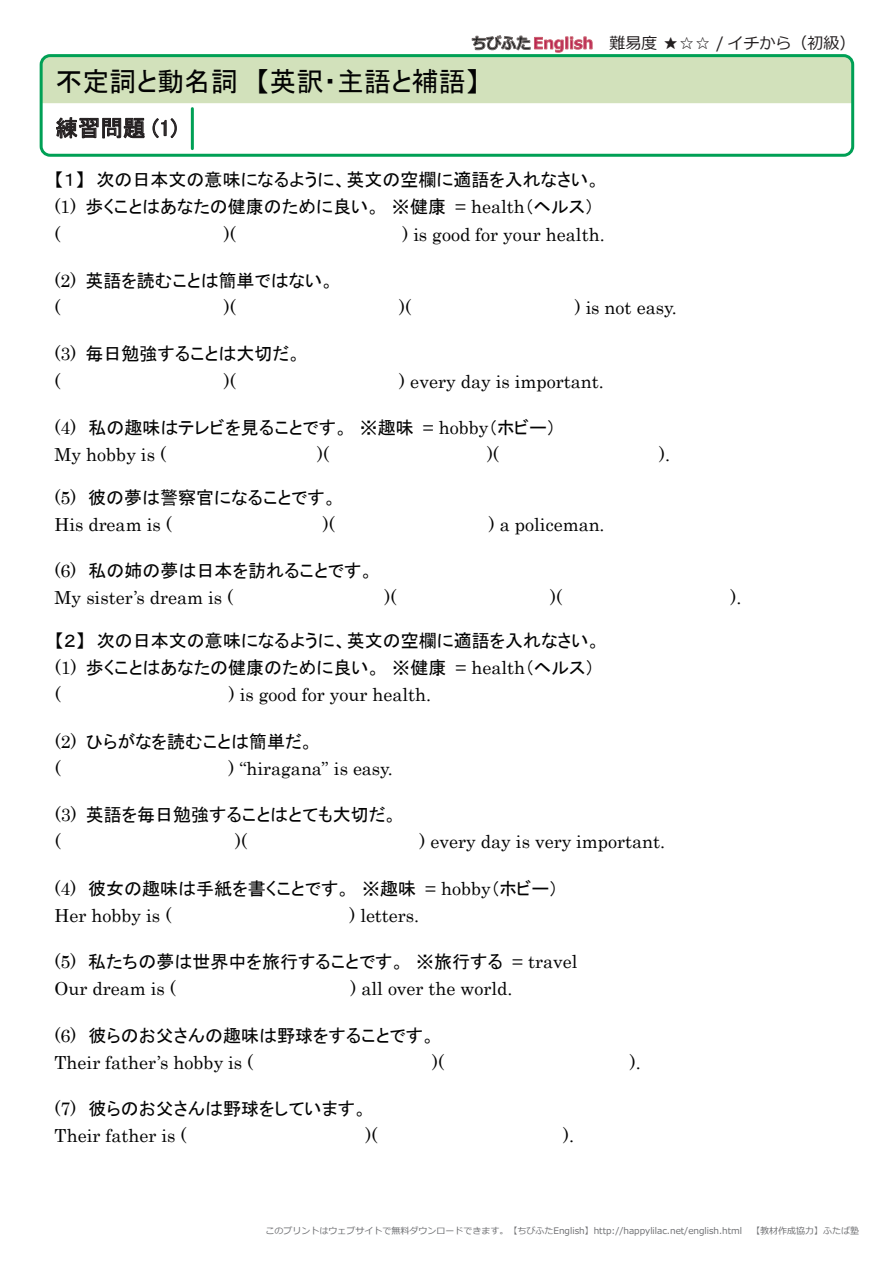
<style>
.page{position:relative;width:893px;height:1263px;background:#fff}
.page>*{position:absolute;margin:0;border:0;box-sizing:border-box;transform-origin:0 0}
.t1{font:27px "MS P Gothic";color:#030303}
.t2{font:22.5px "MS P Gothic";color:#231f20}
.t3{font:18px/27px "MS P Gothic";color:#030303}
.t4{font:18px "Century";color:#030303}
.t5{font:16.05px "Meiryo";color:#231f20}
.t6{font:9px "Meiryo";color:#6c6d70}
.s1{font-family:"Century"}
</style>
<div class="page">
<div style="left:41px;top:56px;width:812px;height:99px;background:#d2e1bb;border-radius:9px"></div>
<div style="left:40px;top:54px;width:814px;height:103px;border:3px solid #00a055;border-radius:9px"></div>
<svg style="left:41px;top:103px;width:812px;height:52px;background:#f1f6f4"></svg>
<hr style="left:191px;top:109px;width:3px;height:40px;background:#00a055">
<svg style="left:472px;top:35px;width:120px;height:17px"></svg>
<h1 class="t1" style="left:55px;top:67px;width:425px">不定詞と動名詞　【英訳・主語と補語】</h1>
<p class="t2" style="left:55px;top:117px;width:123px">練習問題 (1)</p>
<p class="t5" style="left:609px;top:32px;width:248px">難易度 ★☆☆ / イチから（初級）</p>
<p class="t3" style="left:54px;top:166px;width:547px">【１】 次の日本文の意味になるように、英文の空欄に適語を入れなさい。<span class="s1">(1)</span> 歩くことはあなたの健康のために良い。 ※健康 <span class="s1">= health</span>（ヘルス）</p>
<p class="t4" style="left:54px;top:219px;width:7px">(</p>
<p class="t4" style="left:224px;top:219px;width:13px">)(</p>
<p class="t4" style="left:402px;top:219px;width:204px">) is good for your health.</p>
<p class="t3" style="left:54px;top:267px;width:281px"><span class="s1">(2)</span> 英語を読むことは簡単ではない。</p>
<p class="t4" style="left:54px;top:293px;width:7px">(</p>
<p class="t4" style="left:224px;top:293px;width:13px">)(</p>
<p class="t4" style="left:399px;top:293px;width:13px">)(</p>
<p class="t4" style="left:575px;top:293px;width:104px">) is not easy.</p>
<p class="t3" style="left:54px;top:340px;width:248px"><span class="s1">(3)</span> 毎日勉強することは大切だ。</p>
<p class="t4" style="left:54px;top:366px;width:7px">(</p>
<p class="t4" style="left:224px;top:366px;width:13px">)(</p>
<p class="t4" style="left:399px;top:366px;width:206px">) every day is important.</p>
<p class="t3" style="left:55px;top:414px;width:503px"><span class="s1">(4)</span> 私の趣味はテレビを見ることです。 ※趣味 <span class="s1">= hobby</span>（ホビー）</p>
<p class="t4" style="left:55px;top:440px;width:113px">My hobby is (</p>
<p class="t4" style="left:317px;top:440px;width:13px">)(</p>
<p class="t4" style="left:487px;top:440px;width:13px">)(</p>
<p class="t4" style="left:659px;top:440px;width:12px">).</p>
<p class="t3" style="left:54px;top:483px;width:284px"><span class="s1">(5)</span> 彼の夢は警察官になることです。</p>
<p class="t4" style="left:54px;top:509px;width:119px">His dream is (</p>
<p class="t4" style="left:323px;top:509px;width:13px">)(</p>
<p class="t4" style="left:489px;top:509px;width:117px">) a policeman.</p>
<p class="t3" style="left:55px;top:557px;width:320px"><span class="s1">(6)</span> 私の姉の夢は日本を訪れることです。</p>
<p class="t4" style="left:55px;top:583px;width:180px">My sister’s dream is (</p>
<p class="t4" style="left:384px;top:583px;width:13px">)(</p>
<p class="t4" style="left:550px;top:583px;width:13px">)(</p>
<p class="t4" style="left:731px;top:583px;width:12px">).</p>
<p class="t3" style="left:55px;top:627px;width:547px">【２】 次の日本文の意味になるように、英文の空欄に適語を入れなさい。<span class="s1">(1)</span> 歩くことはあなたの健康のために良い。 ※健康 <span class="s1">= health</span>（ヘルス）</p>
<p class="t4" style="left:55px;top:680px;width:7px">(</p>
<p class="t4" style="left:229px;top:680px;width:204px">) is good for your health.</p>
<p class="t3" style="left:55px;top:727px;width:260px"><span class="s1">(2)</span> ひらがなを読むことは簡単だ。</p>
<p class="t4" style="left:55px;top:753px;width:7px">(</p>
<p class="t4" style="left:228px;top:753px;width:166px">) “hiragana” is easy.</p>
<p class="t3" style="left:55px;top:801px;width:344px"><span class="s1">(3)</span> 英語を毎日勉強することはとても大切だ。</p>
<p class="t4" style="left:55px;top:827px;width:7px">(</p>
<p class="t4" style="left:235px;top:827px;width:13px">)(</p>
<p class="t4" style="left:419px;top:827px;width:247px">) every day is very important.</p>
<p class="t3" style="left:54px;top:874px;width:505px"><span class="s1">(4)</span> 彼女の趣味は手紙を書くことです。 ※趣味 <span class="s1">= hobby</span>（ホビー）</p>
<p class="t4" style="left:54px;top:900px;width:118px">Her hobby is (</p>
<p class="t4" style="left:349px;top:900px;width:71px">) letters.</p>
<p class="t3" style="left:54px;top:948px;width:524px"><span class="s1">(5)</span> 私たちの夢は世界中を旅行することです。 ※旅行する <span class="s1">= travel</span></p>
<p class="t4" style="left:54px;top:974px;width:123px">Our dream is (</p>
<p class="t4" style="left:351px;top:974px;width:163px">) all over the world.</p>
<p class="t3" style="left:55px;top:1021px;width:382px"><span class="s1">(6)</span> 彼らのお父さんの趣味は野球をすることです。</p>
<p class="t4" style="left:55px;top:1047px;width:200px">Their father’s hobby is (</p>
<p class="t4" style="left:432px;top:1047px;width:13px">)(</p>
<p class="t4" style="left:630px;top:1047px;width:12px">).</p>
<p class="t3" style="left:55px;top:1095px;width:314px"><span class="s1">(7)</span> 彼らのお父さんは野球をしています。</p>
<p class="t4" style="left:55px;top:1121px;width:133px">Their father is (</p>
<p class="t4" style="left:366px;top:1121px;width:13px">)(</p>
<p class="t4" style="left:563px;top:1121px;width:12px">).</p>
<p class="t6" style="left:265px;top:1224px;width:595px">このプリントはウェブサイトで無料ダウンロードできます。【ちびふたEnglish】http://happylilac.net/english.html　【教材作成協力】ふたば塾</p>
</div>
